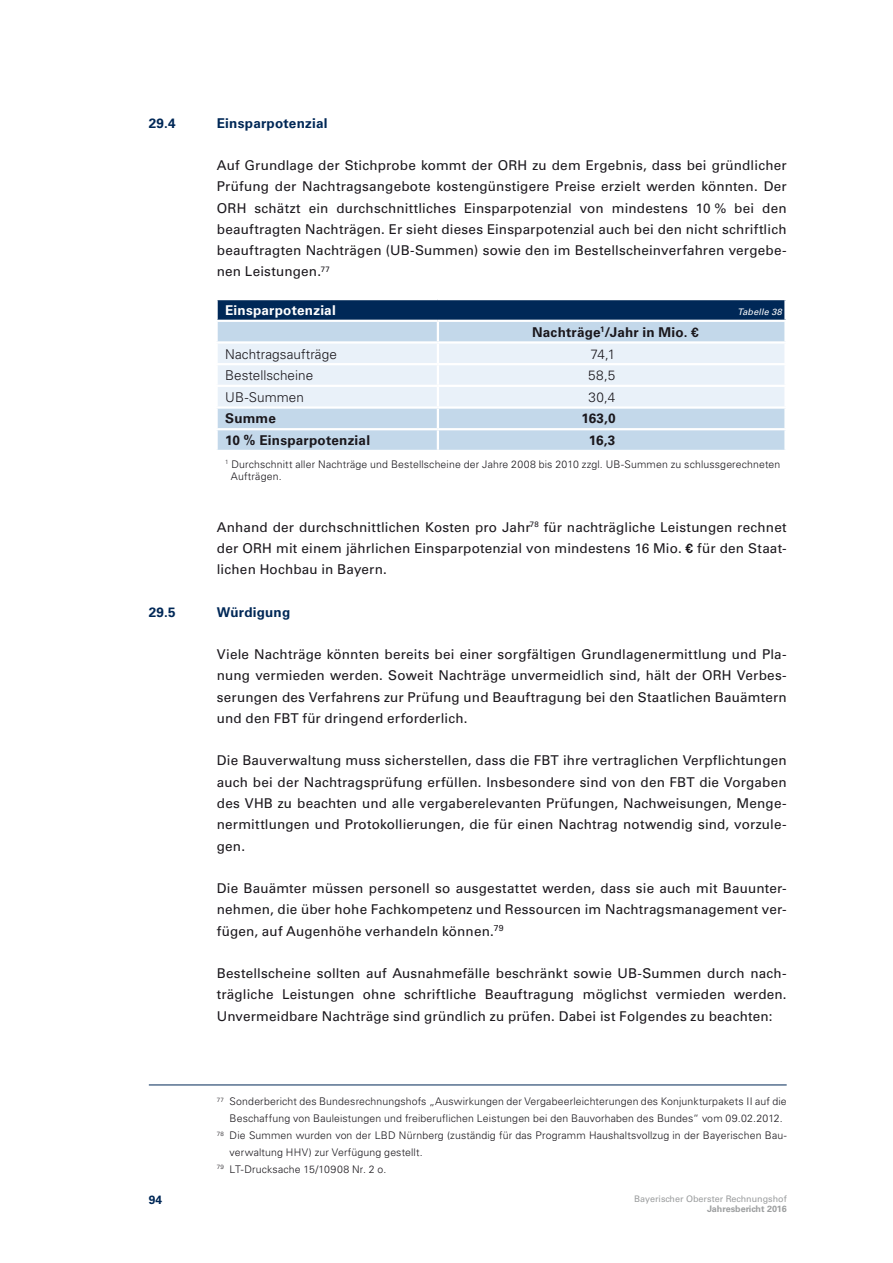
<style>
.page{position:relative;width:893px;height:1263px;background:#fff}
.page>*{position:absolute;margin:0;border:0;box-sizing:border-box;transform-origin:0 0}
.t1{font:13.5px/21.3px "Univers LT";letter-spacing:.01em;color:#1a171c;text-align:justify}
.t2{font:700 13.5px "Univers LT";letter-spacing:.015em;color:#1a171c}
.t3{font:300 13.5px "Univers LT";letter-spacing:.005em;color:#1a171c}
.t4{font:700 13.5px "Univers LT";letter-spacing:.015em;color:#002857}
.t5{font:700 13.5px "Univers LT";letter-spacing:.015em;color:#fff}
.t6{font:700 12px "Univers LT";color:#002857}
.t7{font:300 10.5px/12.6px "Univers LT";letter-spacing:.015em;color:#1a171c}
.t8{font:9px "Univers LT";color:#9c9e9f}
.t9{font:700 9px "Univers LT";color:#9c9e9f}
.t10{font:italic 9px "Univers LT";letter-spacing:.02em;color:#fff}
.s1{font-weight:700}
</style>
<div class="page">
<hr style="left:149px;top:1085px;width:638px;height:1px;background:#002857">
<div style="left:217px;top:299px;width:568px;height:22px;background:#002857"></div>
<svg style="left:218px;top:430px;width:566px;height:20px;background:#c4d9ea"></svg>
<hr style="left:215px;top:298px;width:223px;height:2px;background:#fff">
<hr style="left:215px;top:300px;width:3px;height:20px;background:#fff">
<hr style="left:438px;top:298px;width:349px;height:2px;background:#fff">
<hr style="left:784px;top:300px;width:3px;height:20px;background:#fff">
<hr style="left:215px;top:320px;width:223px;height:2px;background:#fff">
<hr style="left:438px;top:320px;width:349px;height:2px;background:#fff">
<svg style="left:217px;top:322px;width:568px;height:106px;background:#dde9f4"></svg>
<hr style="left:784px;top:409px;width:3px;height:19px;background:#fff">
<hr style="left:437px;top:430px;width:2px;height:20px;background:#fff">
<p class="t4" style="left:149px;top:115px;width:28px">29.4</p>
<p class="t4" style="left:217px;top:115px;width:112px">Einsparpotenzial</p>
<p class="t1" style="left:149px;top:155px;width:40px">A</p>
<p class="t1" style="left:217px;top:155px;width:571px;text-indent:10px">uf Grundlage der Stichprobe kommt der ORH zu dem Ergebnis, dass bei gründlicher Prüfung der Nachtragsangebote kostengünstigere Preise erzielt werden könnten. Der ORH</p>
<p class="t1" style="left:217px;top:197px;width:571px;text-indent:38px">schätzt ein durchschnittliches Einsparpotenzial von mindestens 10 % bei den beauftragten Nachträgen. Er sieht dieses Einsparpotenzial auch bei den nicht schriftlich beauftragten Nachträgen (UB-Summen) sowie den im Bestellscheinverfahren vergebe&shy;nen Leistungen.<sup>77</sup></p>
<p class="t5" style="left:225px;top:302px;width:112px">Einsparpotenzial</p>
<p class="t10" style="left:737px;top:306px;width:46px">Tabelle 38</p>
<p class="t2" style="left:532px;top:324px;width:168px">Nachträge<sup>1</sup>/Jahr in Mio. €</p>
<p class="t3" style="left:225px;top:346px;width:113px">N achtragsaufträge</p>
<p class="t3" style="left:591px;top:346px;width:26px">74,1</p>
<p class="t3" style="left:225px;top:367px;width:90px">Bestellscheine</p>
<p class="t3" style="left:588px;top:367px;width:29px">58,5</p>
<p class="t3" style="left:225px;top:389px;width:80px">U B-Summen</p>
<p class="t3" style="left:588px;top:389px;width:29px">30,4</p>
<p class="t2" style="left:225px;top:411px;width:52px">Summe</p>
<p class="t2" style="left:581px;top:411px;width:36px">163,0</p>
<p class="t2" style="left:225px;top:432px;width:146px">10 % Einsparpotenzial</p>
<p class="t2" style="left:589px;top:432px;width:28px">16,3</p>
<p class="t7" style="left:231px;top:458px;width:551px;text-indent:-6px"><sup>1</sup> Durchschnitt aller Nachträge und Bestellscheine der Jahre 2008 bis 2010 zzgl. U B-Summen zu schlussgerechneten<br>Aufträgen.</p>
<p class="t1" style="left:217px;top:516px;width:571px">Anhand der durchschnittlichen Kosten pro Jahr<sup>78</sup> für nachträgliche Leistungen rechnet der ORH mit einem jährlichen Einsparpotenzial von mindestens 16 Mio. <span class="s1">€</span> für den Staat&shy;lichen Hochbau in Bayern.</p>
<p class="t4" style="left:149px;top:604px;width:28px">29.5</p>
<p class="t4" style="left:217px;top:604px;width:75px">Würdigung</p>
<p class="t1" style="left:217px;top:644px;width:571px">Viele Nachträge könnten bereits bei einer sorgfältigen Grundlagenermittlung und Pla&shy;nung vermieden werden. Soweit Nachträge unvermeidlich sind, hält der ORH Verbes&shy;serungen des Verfahrens zur Prüfung und Beauftragung bei den Staatlichen Bauämtern und den FBT für dringend erforderlich.</p>
<p class="t1" style="left:217px;top:750px;width:571px">Die Bauverwaltung muss sicherstellen, dass die FBT ihre vertraglichen Verpflichtungen auch bei der Nachtragsprüfung erfüllen. I nsbesondere sind von den FBT die Vorgaben des VHB zu beachten und alle vergaberelevanten Prüfungen, Nachweisungen, Menge&shy;nermittlungen und Protokollierungen, die für einen Nachtrag notwendig sind, vorzule&shy;gen.</p>
<p class="t1" style="left:217px;top:878px;width:571px">Die Bauämter müssen personell so ausgestattet werden, dass sie auch mit Bauunter&shy;nehmen, die über hohe Fachkompetenz und Ressourcen im Nachtragsmanagement ver&shy;fügen, auf Augenhöhe verhandeln können.<sup>79</sup></p>
<p class="t1" style="left:149px;top:963px;width:40px">B</p>
<p class="t1" style="left:217px;top:963px;width:571px;text-indent:9px">estellscheine sollten auf Ausnahmefälle beschränkt sowie UB-Summen durch nach&shy;trägliche Leistungen ohne schriftliche Beauftragung möglichst vermieden werden.<br>Unvermeidbare Nachträge sind gründlich zu prüfen. Dabei ist Folgendes zu beachten:</p>
<p class="t6" style="left:149px;top:1193px;width:15px">94</p>
<p class="t7" style="left:217px;top:1095px;width:571px"><sup>77</sup> Sonderbericht des Bundesrechnungshofs „Auswirkungen der Vergabeerleichterungen des Konjunkturpakets II auf die</p>
<p class="t7" style="left:230px;top:1112px;width:555px">Beschaffung von Bauleistungen und freiberuflichen Leistungen bei den Bauvorhaben des Bundes“ vom 09.02.2012.</p>
<p class="t7" style="left:217px;top:1129px;width:571px"><sup>78</sup> Die Summen wurden von der LBD N ürnberg (zuständig für das Programm Haushaltsvollzug in der Bayerischen Bau-</p>
<p class="t7" style="left:230px;top:1146px;width:65px">verwaltung HHV</p>
<p class="t7" style="left:217px;top:1144px;width:207px;line-height:16.8px;text-indent:92px">) zur Verfügung gestellt.<br><sup>79</sup> LT-Drucksache 15/10908 N r. 2 o.</p>
<p class="t8" style="left:634px;top:1194px;width:154px">Bayerischer Oberster Rechnungshof</p>
<p class="t9" style="left:707px;top:1203px;width:81px">Jahresbericht 2016</p>
</div>
